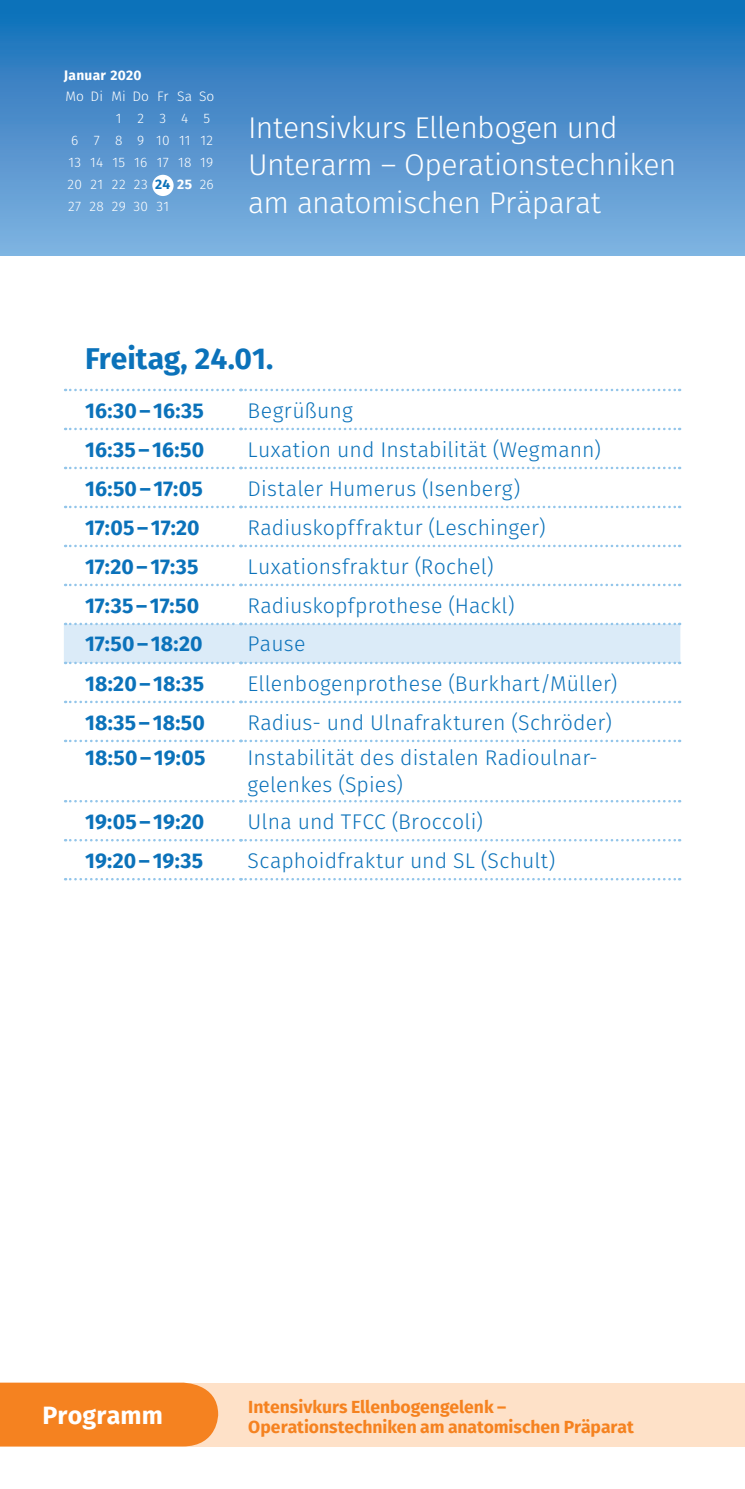
<style>
.page{position:relative;width:745px;height:1489px;background:#fff}
.page>*{position:absolute;margin:0;border:0;box-sizing:border-box;transform-origin:0 0}
.t1{font:300 30px/37.5px "Fira Sans";letter-spacing:-.02em;color:#fff}
.t2{font:700 30px "Fira Sans";letter-spacing:-.005em;color:#0b72ba}
.t3{font:700 25px "Fira Sans";letter-spacing:.005em;color:#fff}
.t4{font:300 21.25px/27.5px "Fira Sans";letter-spacing:.01em;color:#0b72ba}
.t5{font:700 21.25px "Fira Sans";letter-spacing:.005em;color:#0b72ba}
.t6{font:700 17.5px/20px "Fira Sans";color:#f58220}
.t7{font:300 13.75px "Fira Sans";letter-spacing:.02em;color:#fff}
.t8{font:300 13.75px "Fira Sans";color:#fff}
.t9{font:700 13.75px "Fira Sans";letter-spacing:.02em;color:#fff}
.s1{font-weight:700;color:#0b72ba}
.s2{font-weight:700}
</style>
<div class="page">
<div style="left:0;top:1382px;width:744px;height:64px;background:#fee1c8"></div>
<div style="left:0;top:1382px;width:218px;height:64px;background:#f58220"></div>
<div style="left:0;top:0;width:744px;height:255px;background:linear-gradient(to bottom,#106db7,#85b2e0)"></div>
<svg style="left:65px;top:389px;width:614px;height:2px"></svg>
<svg style="left:65px;top:505px;width:614px;height:3px"></svg>
<svg style="left:65px;top:466px;width:614px;height:3px"></svg>
<svg style="left:65px;top:427px;width:614px;height:3px"></svg>
<svg style="left:65px;top:544px;width:614px;height:3px"></svg>
<svg style="left:65px;top:583px;width:614px;height:3px"></svg>
<svg style="left:64px;top:622px;width:616px;height:42px;background:#d9eaf7"></svg>
<svg style="left:65px;top:700px;width:614px;height:3px"></svg>
<svg style="left:65px;top:739px;width:614px;height:3px"></svg>
<svg style="left:65px;top:800px;width:614px;height:2px"></svg>
<svg style="left:65px;top:839px;width:614px;height:2px"></svg>
<svg style="left:65px;top:878px;width:614px;height:2px"></svg>
<div style="left:152px;top:175px;width:21px;height:21px;background:#fff;border-radius:50%"></div>
<p class="t9" style="left:64px;top:63px;width:79px">Januar 2020</p>
<p class="t8" style="left:65px;top:87px;width:150px">Mo Di Mi Do Fr Sa So</p>
<p class="t7" style="left:116px;top:109px;width:96px">12345</p>
<p class="t7" style="left:71px;top:131px;width:143px">6 7 8 9 101112</p>
<p class="t7" style="left:68px;top:153px;width:146px">13 14 15 16 17 18 19</p>
<p class="t7" style="left:67px;top:175px;width:148px">20 21 22 23 <span class="s1">24</span> <span class="s2">25</span> 26</p>
<p class="t7" style="left:68px;top:197px;width:102px">27 28 29 30 31</p>
<h1 class="t1" style="left:248px;top:108px;width:429px">Intensivkurs Ellenbogen und<br>Unterarm – Operationstechniken am anatomischen Präparat</h1>
<h1 class="t2" style="left:85px;top:333px;width:189px">Freitag, 24.01.</h1>
<p class="t5" style="left:85px;top:392px;width:120px">16:30–16:35</p>
<p class="t4" style="left:247px;top:396px;width:107px">Begrüßung</p>
<p class="t5" style="left:85px;top:431px;width:120px">16:35–16:50</p>
<p class="t4" style="left:247px;top:435px;width:355px">Luxation und Instabilität (Wegmann)</p>
<p class="t5" style="left:85px;top:470px;width:119px">16:50–17:05</p>
<p class="t4" style="left:247px;top:474px;width:274px">Distaler Humerus (Isenberg)</p>
<p class="t5" style="left:85px;top:509px;width:116px">17:05–17:20</p>
<p class="t4" style="left:247px;top:513px;width:299px">Radiuskopffraktur (Leschinger)</p>
<p class="t5" style="left:85px;top:548px;width:115px">17:20–17:35</p>
<p class="t4" style="left:247px;top:552px;width:247px">Luxationsfraktur (Rochel)</p>
<p class="t5" style="left:85px;top:587px;width:116px">17:35–17:50</p>
<p class="t4" style="left:247px;top:591px;width:268px">Radiuskopfprothese (Hackl)</p>
<p class="t5" style="left:85px;top:626px;width:119px">17:50–18:20</p>
<p class="t4" style="left:247px;top:630px;width:59px">Pause</p>
<p class="t5" style="left:85px;top:665px;width:121px">18:20–18:35</p>
<p class="t4" style="left:247px;top:669px;width:371px">Ellenbogenprothese (Burkhart/Müller)</p>
<p class="t5" style="left:85px;top:704px;width:121px">18:35–18:50</p>
<p class="t4" style="left:247px;top:708px;width:365px">Radius- und Ulnafrakturen (Schröder)</p>
<p class="t5" style="left:85px;top:739px;width:122px">18:50–19:05</p>
<p class="t4" style="left:247px;top:743px;width:351px">Instabilität des distalen Radioulnar&shy;gelenkes (Spies)</p>
<p class="t5" style="left:85px;top:803px;width:121px">19:05–19:20</p>
<p class="t4" style="left:247px;top:807px;width:237px">Ulna und TFCC (Broccoli)</p>
<p class="t5" style="left:85px;top:842px;width:120px">19:20–19:35</p>
<p class="t4" style="left:247px;top:846px;width:309px">Scaphoidfraktur und SL (Schult)</p>
<p class="t3" style="left:43px;top:1394px;width:122px">Programm</p>
<p class="t6" style="left:248px;top:1395px;width:387px">Intensivkurs Ellenbogengelenk –<br>Operationstechniken am anatomischen Präparat</p>
</div>
